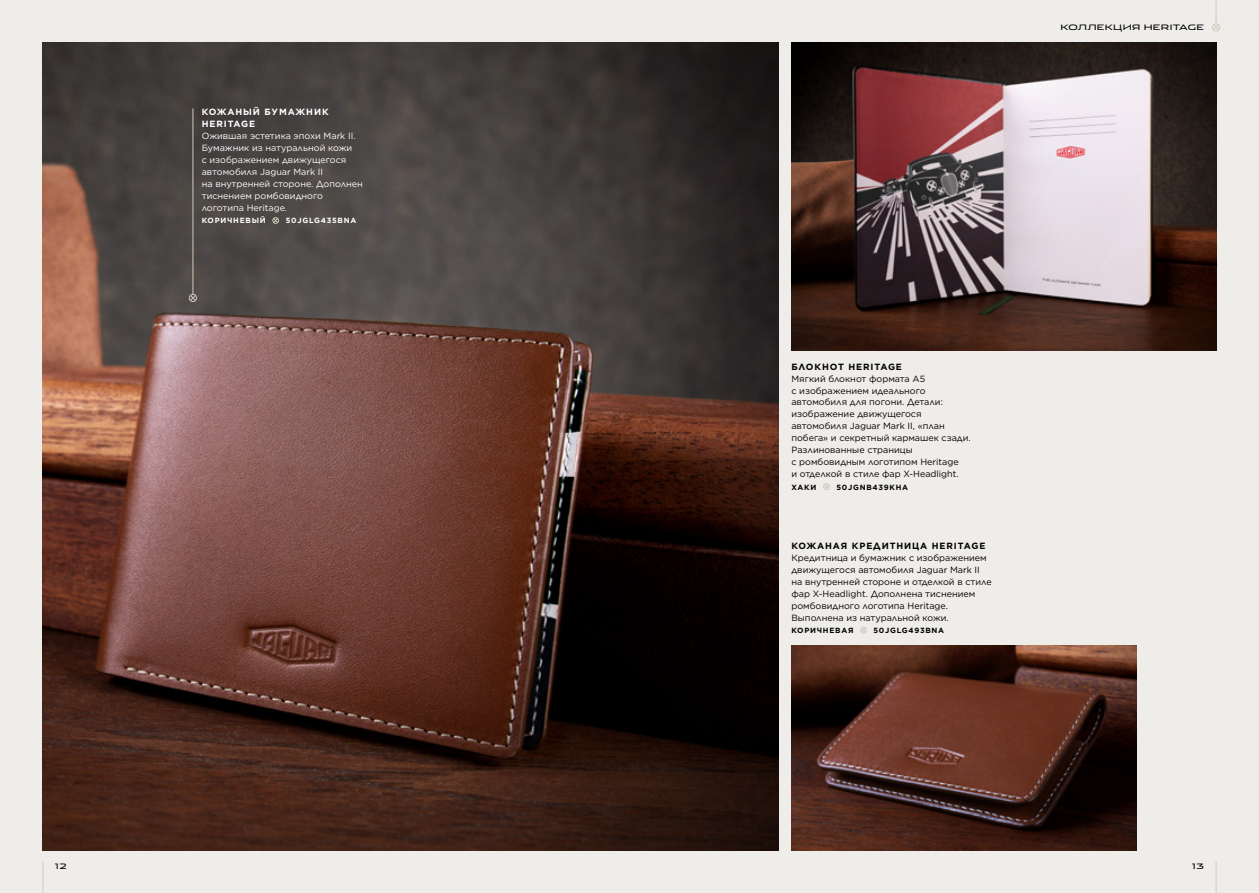
<style>
.page{position:relative;width:1259px;height:893px;background:#efedea}
.page>*{position:absolute;margin:0;border:0;box-sizing:border-box;transform-origin:0 0}
.t1{font:9px/12px "Gotham";color:#000}
.t2{font:9px/12px "Gotham";color:#fff}
.t3{font:700 9px "Gotham";letter-spacing:.1em;color:#000}
.t4{font:700 9px/12px "Gotham";letter-spacing:.1em;color:#fff}
.t5{font:700 7.5px "Gotham";letter-spacing:.1em;color:#000}
.t6{font:700 7.5px "Gotham";letter-spacing:.1em;color:#fff}
.t7{font:7.5px "Jaguar";letter-spacing:.04em;color:#000}
</style>
<div class="page">
<svg style="left:1212px;top:0;width:7px;height:31px"></svg>
<div style="left:1212px;top:24px;width:8px;height:7px;border:1px solid #d1c9bc;border-radius:50%"></div>
<hr style="left:1215px;top:861px;width:1px;height:32px;background:#d1c9bc">
<hr style="left:43px;top:861px;width:1px;height:32px;background:#d1c9bc">
<img style="left:43px;top:43px;width:735px;height:807px">
<div style="left:823px;top:483px;width:6px;height:7px;border:1px solid #d1c9bc;border-radius:50%"></div>
<svg style="left:860px;top:627px;width:6px;height:6px"></svg>
<svg style="left:273px;top:217px;width:6px;height:7px"></svg>
<div style="left:272px;top:217px;width:7px;height:7px;border:1px solid #d1c9bc;border-radius:50%"></div>
<hr style="left:193px;top:108px;width:1px;height:186px;background:#d1c9bc">
<svg style="left:189px;top:294px;width:7px;height:8px"></svg>
<div style="left:189px;top:294px;width:8px;height:8px;border:1px solid #d1c9bc;border-radius:50%"></div>
<img style="left:791px;top:43px;width:425px;height:308px">
<img style="left:791px;top:646px;width:345px;height:204px">
<p class="t4" style="left:202px;top:106px;width:128px">КОЖАНЫЙ БУМАЖНИК<br>HERITAGE</p>
<p class="t2" style="left:202px;top:130px;width:163px">Ожившая эстетика эпохи Mark II.<br>Бумажник из натуральной кожи<br>с изображением движущегося автомобиля Jaguar Mark II<br>на внутренней стороне. Дополнен тиснением ромбовидного логотипа Heritage.</p>
<p class="t6" style="left:202px;top:216px;width:65px">КОРИЧНЕВЫЙ</p>
<p class="t6" style="left:286px;top:216px;width:72px">50JGLG435BNA</p>
<p class="t7" style="left:1060px;top:21px;width:145px">КОЛЛЕКЦИЯ HERITAGE</p>
<p class="t3" style="left:791px;top:360px;width:112px">БЛОКНОТ HERITAGE</p>
<p class="t1" style="left:791px;top:372px;width:181px">Мягкий блокнот формата А5<br>с изображением идеального автомобиля для погони. Детали: изображение движущегося автомобиля Jaguar Mark II, «план побега» и секретный кармашек сзади.<br>Разлинованные страницы<br>с ромбовидным логотипом Heritage<br>и отделкой в стиле фар X-Headlight.</p>
<p class="t5" style="left:791px;top:482px;width:26px">ХАКИ</p>
<p class="t5" style="left:836px;top:482px;width:73px">50JGNB439KHA</p>
<p class="t3" style="left:791px;top:540px;width:195px">КОЖАНАЯ КРЕДИТНИЦА HERITAGE</p>
<p class="t1" style="left:791px;top:552px;width:202px">Кредитница и бумажник с изображением движущегося автомобиля Jaguar Mark II на внутренней стороне и отделкой в стиле фар X-Headlight. Дополнена тиснением ромбовидного логотипа Heritage.<br>Выполнена из натуральной кожи.</p>
<p class="t5" style="left:791px;top:625px;width:64px">КОРИЧНЕВАЯ</p>
<p class="t5" style="left:873px;top:625px;width:72px">50JGLG493BNA</p>
<p class="t7" style="left:55px;top:859px;width:13px">12</p>
<p class="t7" style="left:1192px;top:859px;width:14px">13</p>
</div>
